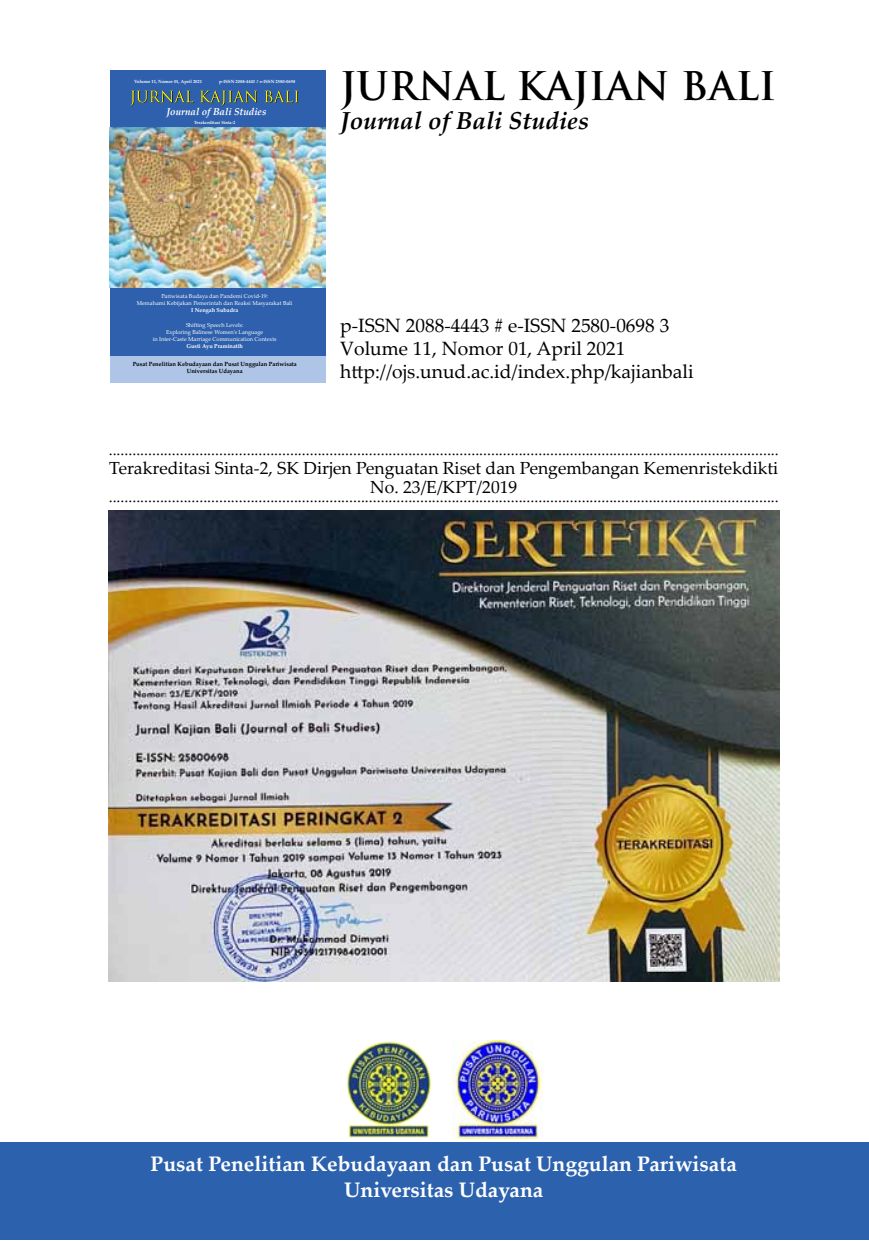
<style>
.page{position:relative;width:869px;height:1241px;background:#fff}
.page>*{position:absolute;margin:0;border:0;box-sizing:border-box;transform-origin:0 0}
.t1{font:700 38.5px "Trajan Pro";color:#000}
.t2{font:italic 700 24.5px "Palatino Linotype";color:#000}
.t3{font:700 21px/25.2px "Palatino Linotype";color:#fff;text-align:center}
.t4{font:19.25px/22.8px "Palatino Linotype";color:#000}
.t5{font:17.5px/19.2px "Palatino Linotype";color:#000;text-align:center}
.t6{font:15.75px "Palatino Linotype";color:#000}
.t7{font:italic 700 9.97px "Palatino Linotype";color:#fff}
.t8{font:700 5.95px/7.2px "Palatino Linotype";color:#000;text-align:center}
.t9{font:5.77px/7.2px "Palatino Linotype";color:#fff;text-align:center}
.t10{font:700 5.77px "Palatino Linotype";color:#fff}
.t11{font:700 4.55px "Palatino Linotype";color:#fff}
.t12{font:700 4.38px "Palatino Linotype";color:#fff}
</style>
<div class="page">
<div style="left:0;top:1141px;width:868px;height:98px;background:#2c61ae"></div>
<img style="left:346px;top:1041px;width:86px;height:97px">
<img style="left:452px;top:1040px;width:91px;height:98px">
<div style="left:110px;top:71px;width:215px;height:311px;background:#2e60ad"></div>
<img style="left:110px;top:128px;width:215px;height:159px">
<div style="left:110px;top:356px;width:215px;height:26px;background:#aec5e7"></div>
<svg style="left:130px;top:90px;width:169px;height:16px"></svg>
<img style="left:108px;top:510px;width:671px;height:471px">
<p class="t11" style="left:134px;top:78px;width:69px">Volume 11, Nomor 01, April 2021</p>
<p class="t11" style="left:219px;top:78px;width:78px">p-ISSN 2088-4443 # e-ISSN 2580-0698</p>
<p class="t7" style="left:166px;top:105px;width:101px">Journal of Bali Studies</p>
<p class="t12" style="left:194px;top:120px;width:43px">Terakreditasi Sinta-2</p>
<h1 class="t1" style="left:340px;top:62px;width:437px">JURNAL KAJIAN BALI</h1>
<h2 class="t2" style="left:340px;top:103px;width:250px">Journal of Bali Studies</h2>
<p class="t9" style="left:137px;top:292px;width:157px">Pariwisata Budaya dan Pandemi Covid-19:<br>Memahami Kebijakan Pemerintah dan Reaksi Masyarakat Bali</p>
<p class="t10" style="left:191px;top:306px;width:49px">I Nengah Subadra</p>
<p class="t9" style="left:153px;top:321px;width:125px">Shifting Speech Levels:<br>Exploring Balinese Women’s Language<br>in Inter-Caste Marriage Communication Contexts</p>
<p class="t10" style="left:186px;top:342px;width:58px">Gusti Ayu Praminatih</p>
<p class="t8" style="left:133px;top:360px;width:165px">Pusat Penelitian Kebudayaan dan Pusat Unggulan Pariwisata<br>Universitas Udayana</p>
<p class="t4" style="left:340px;top:313px;width:355px">p-ISSN 2088-4443 # e-ISSN 2580-0698 3<br>Volume 11, Nomor 01, April 2021 http://ojs.unud.ac.id/index.php/kajianbali</p>
<p class="t6" style="left:109px;top:438px;width:671px">..........................................................................................................................................................................</p>
<p class="t5" style="left:109px;top:458px;width:670px">Terakreditasi Sinta-2, SK Dirjen Penguatan Riset dan Pengembangan Kemenristekdikti<br>No. 23/E/KPT/2019</p>
<p class="t6" style="left:109px;top:485px;width:671px">..........................................................................................................................................................................</p>
<h3 class="t3" style="left:151px;top:1150px;width:587px">Pusat Penelitian Kebudayaan dan Pusat Unggulan Pariwisata<br>Universitas Udayana</h3>
</div>
